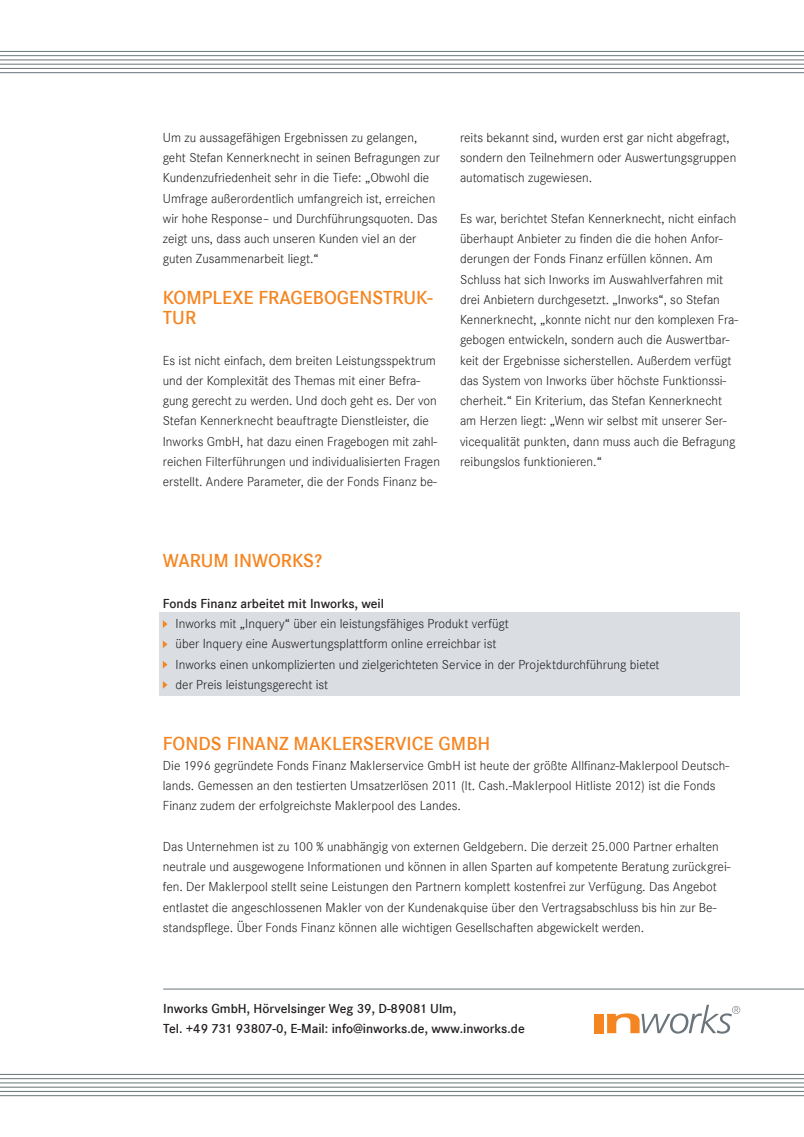
<style>
.page{position:relative;width:804px;height:1137px;background:#fff}
.page>*{position:absolute;margin:0;border:0;box-sizing:border-box;transform-origin:0 0}
.t1{font:600 19.5px/20.2px "Corporate S";color:#f58520}
.t2{font:13.5px/20.2px "Corporate S Ligh";color:#231f20}
.t3{font:600 13.5px "Corporate S";color:#231f20}
</style>
<div class="page">
<div style="left:159px;top:612px;width:581px;height:84px;background:#dadee2"></div>
<hr style="left:0;top:1074px;width:804px;height:1px;background:#687379">
<hr style="left:0;top:1082px;width:804px;height:1px;background:#687379">
<hr style="left:0;top:1091px;width:804px;height:1px;background:#687379">
<hr style="left:0;top:1078px;width:804px;height:1px;background:#687379">
<hr style="left:0;top:1086px;width:804px;height:1px;background:#687379">
<hr style="left:0;top:1095px;width:804px;height:1px;background:#687379">
<hr style="left:0;top:51px;width:804px;height:1px;background:#687379">
<hr style="left:0;top:60px;width:804px;height:1px;background:#687379">
<hr style="left:0;top:68px;width:804px;height:1px;background:#687379">
<hr style="left:0;top:55px;width:804px;height:1px;background:#687379">
<hr style="left:0;top:64px;width:804px;height:1px;background:#687379">
<hr style="left:0;top:72px;width:804px;height:1px;background:#687379">
<div style="left:594px;top:1013px;width:9px;height:20px;background:#f58520"></div>
<svg style="left:607px;top:1004px;width:133px;height:29px"></svg>
<svg style="left:163px;top:620px;width:4px;height:8px"></svg>
<svg style="left:163px;top:640px;width:4px;height:8px"></svg>
<svg style="left:163px;top:661px;width:4px;height:7px"></svg>
<svg style="left:163px;top:681px;width:4px;height:7px"></svg>
<hr style="left:163px;top:988px;width:641px;height:1px;background:#687379">
<p class="t2" style="left:163px;top:127px;width:278px">Um zu aussagefähigen Ergebnissen zu gelangen, geht Stefan Kennerknecht in seinen Befragungen zur Kundenzufriedenheit sehr in die Tiefe: „Obwohl die Umfrage außerordentlich umfangreich ist, erreichen wir hohe Response– und Durchführungsquoten. Das zeigt uns, dass auch unseren Kunden viel an der guten Zusammenarbeit liegt.“</p>
<p class="t1" style="left:163px;top:287px;width:271px">KOMPLEXE FRAGEBOGENSTRUK-<br>TUR</p>
<p class="t2" style="left:163px;top:350px;width:279px">Es ist nicht einfach, dem breiten Leistungsspektrum und der Komplexität des Themas mit einer Befra&shy;gung gerecht zu werden. Und doch geht es. Der von Stefan Kennerknecht beauftragte Dienstleister, die Inworks GmbH, hat dazu einen Fragebogen mit zahl&shy;reichen Filterführungen und individualisierten Fragen erstellt. Andere Parameter, die der Fonds Finanz be-</p>
<p class="t2" style="left:460px;top:127px;width:278px">reits bekannt sind, wurden erst gar nicht abgefragt, sondern den Teilnehmern oder Auswertungsgruppen automatisch zugewiesen.</p>
<p class="t2" style="left:460px;top:208px;width:280px">Es war, berichtet Stefan Kennerknecht, nicht einfach überhaupt Anbieter zu finden die die hohen Anfor&shy;derungen der Fonds Finanz erfüllen können. Am Schluss hat sich Inworks im Auswahlverfahren mit drei Anbietern durchgesetzt. „Inworks“, so Stefan Kennerknecht, „konnte nicht nur den komplexen Fra&shy;gebogen entwickeln, sondern auch die Auswertbar&shy;keit der Ergebnisse sicherstellen. Außerdem verfügt das System von Inworks über höchste Funktionssi&shy;cherheit.“ Ein Kriterium, das Stefan Kennerknecht am Herzen liegt: „Wenn wir selbst mit unserer Ser&shy;vicequalität punkten, dann muss auch die Befragung reibungslos funktionieren.“</p>
<p class="t1" style="left:163px;top:551px;width:161px">WARUM INWORKS?</p>
<p class="t3" style="left:163px;top:595px;width:223px">Fonds Finanz arbeitet mit Inworks, weil</p>
<p class="t2" style="left:176px;top:613px;width:335px">Inworks mit „Inquery“ über ein leistungsfähiges Produkt verfügt</p>
<p class="t2" style="left:176px;top:634px;width:322px">über Inquery eine Auswertungsplattform online erreichbar ist</p>
<p class="t2" style="left:176px;top:654px;width:485px">Inworks einen unkomplizierten und zielgerichteten Service in der Projektdurchführung bietet</p>
<p class="t2" style="left:176px;top:674px;width:154px">der Preis leistungsgerecht ist</p>
<p class="t1" style="left:163px;top:733px;width:329px">FONDS FINANZ MAKLERSERVICE GMBH</p>
<p class="t2" style="left:163px;top:755px;width:568px">Die 1996 gegründete Fonds Finanz Maklerservice GmbH ist heute der größte Allfinanz-Maklerpool Deutsch&shy;lands. Gemessen an den testierten Umsatzerlösen 2011 (lt. Cash.-Maklerpool Hitliste 2012) ist die Fonds<br>Finanz zudem der erfolgreichste Maklerpool des Landes.</p>
<p class="t2" style="left:163px;top:836px;width:569px">Das Unternehmen ist zu 100 % unabhängig von externen Geldgebern. Die derzeit 25.000 Partner erhalten neutrale und ausgewogene Informationen und können in allen Sparten auf kompetente Beratung zurückgrei&shy;fen. Der Maklerpool stellt seine Leistungen den Partnern komplett kostenfrei zur Verfügung. Das Angebot entlastet die angeschlossenen Makler von der Kundenakquise über den Vertragsabschluss bis hin zur Be&shy;standspflege. Über Fonds Finanz können alle wichtigen Gesellschaften abgewickelt werden.</p>
<p class="t3" style="left:163px;top:1000px;width:295px">Inworks GmbH, Hörvelsinger Weg 39, D-89081 Ulm,</p>
<p class="t3" style="left:163px;top:1021px;width:363px">Tel. +49 731 93807-0, E-Mail: info@inworks.de, www.inworks.de</p>
</div>
